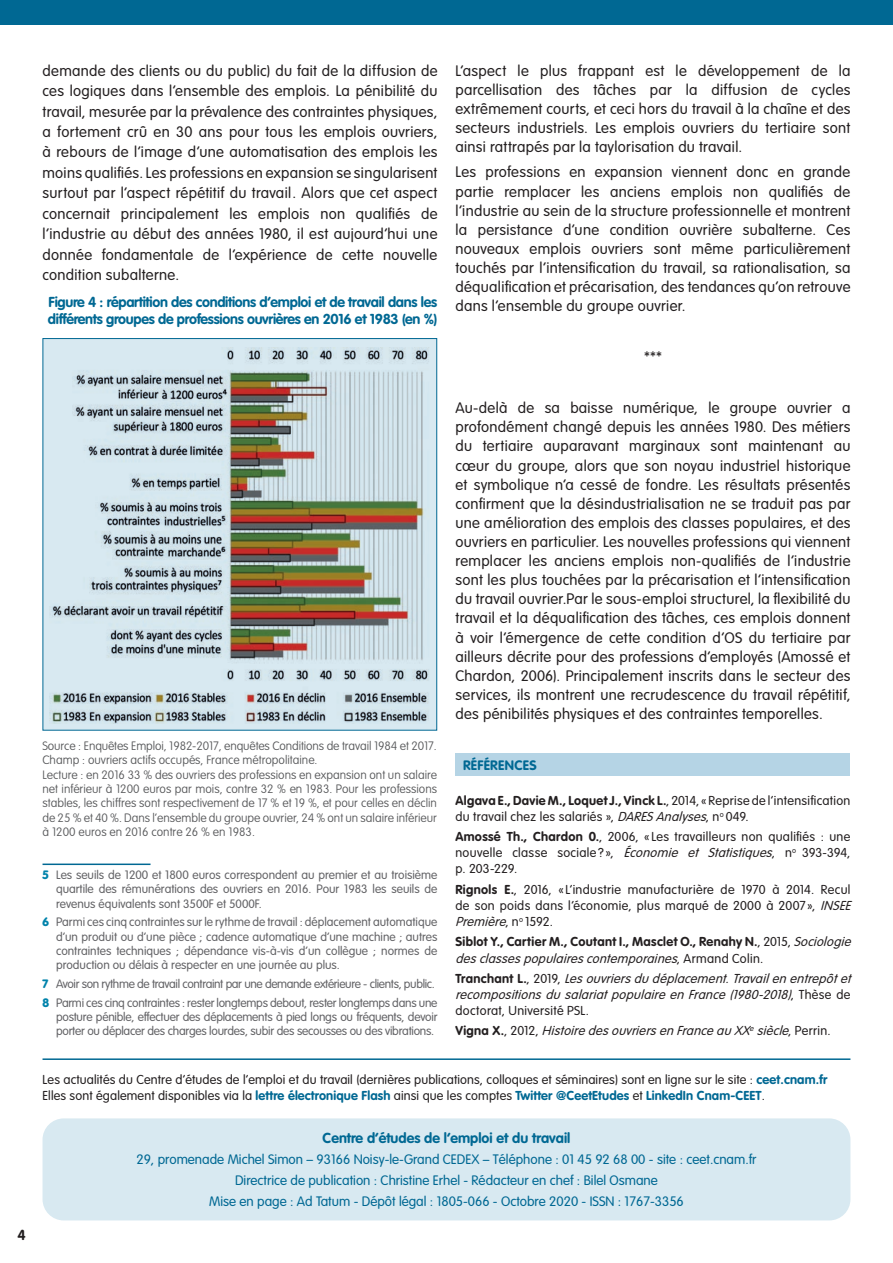
<style>
.page{position:relative;width:893px;height:1263px;background:#fff}
.page>*{position:absolute;margin:0;border:0;box-sizing:border-box;transform-origin:0 0}
.t1{font:300 15px/19px "VAG Rounded";letter-spacing:.02em;color:#231f20;text-align:justify}
.t2{font:700 14.25px/17.1px "VAG Rounded";letter-spacing:-.02em;color:#006893}
.t3{font:700 14.25px "VAG Rounded";color:#006893}
.t4{font:700 14.25px "VAG Rounded";color:#231f20}
.t5{font:300 13.5px "VAG Rounded";color:#006893}
.t6{font:700 13.5px "VAG Rounded";letter-spacing:.025em;color:#006893}
.t7{font:300 12.75px/16px "VAG Rounded";letter-spacing:.01em;color:#231f20;text-align:justify}
.t8{font:italic 300 12.75px/16px "VAG Rounded";letter-spacing:.025em;color:#231f20;text-align:justify}
.t9{font:700 12.75px "VAG Rounded";letter-spacing:.01em;color:#006893}
.t10{font:700 12.75px/16px "VAG Rounded";letter-spacing:.025em;color:#231f20}
.Notes{font:300 12px/14.4px "VAG Rounded";letter-spacing:-.02em;color:#636366;text-align:justify}
.Note{font:100 12px/14.4px "VAG Rounded";color:#57585a;text-align:justify}
.s1{font-weight:900;color:#0183ab}
.s2{font-weight:700}
.s3{font-style:italic}
.s4{font-weight:300}
.s5{font-weight:300;font-style:italic}
.s6{font-weight:700;font-style:normal}
.s7{font-style:normal}
.s8{font-weight:700;color:#006893}
.s9{font-weight:300;color:#231f20}
</style>
<div class="page">
<hr style="left:43px;top:863px;width:108px;height:2px;background:#006893">
<div style="left:455px;top:754px;width:395px;height:22px;background:#b5d4e5"></div>
<div style="left:0;top:0;width:893px;height:24px;background:#006893"></div>
<div style="left:43px;top:1118px;width:807px;height:102px;background:#d8e9f1;border-radius:21px"></div>
<hr style="left:43px;top:1058px;width:807px;height:2px;background:#006893">
<div style="left:43px;top:339px;width:394px;height:391px;background:#d8e9f1"></div>
<img style="left:49px;top:347px;width:380px;height:377px">
<div style="left:43px;top:338px;width:394px;height:392px;border:1px solid #006893"></div>
<p class="t1" style="left:43px;top:60px;width:396px;line-height:20.4px">demande des clients ou du public) du fait de la diffusion de ces logiques dans l’ensemble des emplois. La pénibilité du travail, mesurée par la prévalence des contraintes physiques, a fortement crû en 30 ans pour tous les emplois ouvriers, à rebours de l’image d’une automatisation des emplois les moins qualifiés. Les professions en expansion se singularisent surtout par l’aspect répétitif du travail. Alors que cet aspect concernait principalement les emplois non qualifiés de l’industrie au début des années 1980, il est aujourd’hui une donnée fondamentale de l’expérience de cette nouvelle condition subalterne.</p>
<p class="t2" style="left:48px;top:293px;width:391px">Figure 4 : répartition des conditions d’emploi et de travail dans les différents groupes de professions ouvrières en 2016 et 1983 (en %)</p>
<p class="t1" style="left:455px;top:61px;width:396px">L’aspect le plus frappant est le développement de la parcellisation des tâches par la diffusion de cycles extrêmement courts, et ceci hors du travail à la chaîne et des secteurs industriels. Les emplois ouvriers du tertiaire sont ainsi rattrapés par la taylorisation du travail.</p>
<p class="t1" style="left:455px;top:163px;width:396px">Les professions en expansion viennent donc en grande partie remplacer les anciens emplois non qualifiés de l’industrie au sein de la structure professionnelle et montrent la persistance d’une condition ouvrière subalterne. Ces nouveaux emplois ouvriers sont même particulièrement touchés par l’intensification du travail, sa rationalisation, sa déqualification et précarisation, des tendances qu’on retrouve dans l’ensemble du groupe ouvrier.</p>
<p class="t1" style="left:644px;top:347px;width:19px">***</p>
<p class="t4" style="left:17px;top:1227px;width:10px">4</p>
<p class="Note" style="left:43px;top:738px;width:396px">Source : Enquêtes Emploi, 1982-2017, enquêtes Conditions de travail 1984 et 2017.</p>
<p class="Note" style="left:43px;top:753px;width:276px">Champ : ouvriers actifs occupés, France métropolitaine.</p>
<p class="Note" style="left:43px;top:767px;width:396px">Lecture : en 2016 33 % des ouvriers des professions en expansion ont un salaire net inférieur à 1200 euros par mois, contre 32 % en 1983. Pour les professions stables, les chiffres sont respectivement de 17 % et 19 %, et pour celles en déclin de 25 % et 40 %. Dans l’ensemble du groupe ouvrier, 24 % ont un salaire inférieur à 1200 euros en 2016 contre 26 % en 1983.</p>
<p class="Notes" style="left:56px;top:867px;width:383px;text-indent:-14px"><span class="s1">5</span> Les seuils de 1200 et 1800 euros correspondent au premier et au troisième quartile des rémunérations des ouvriers en 2016. Pour 1983 les seuils de revenus équivalents sont 3500F et 5000F.</p>
<p class="Notes" style="left:56px;top:915px;width:383px;text-indent:-14px"><span class="s1">6</span> Parmi ces cinq contraintes sur le rythme de travail : déplacement automatique d’un produit ou d’une pièce ; cadence automatique d’une machine ; autres contraintes techniques ; dépendance vis-à-vis d’un collègue ; normes de production ou délais à respecter en une journée au plus.</p>
<p class="Notes" style="left:43px;top:976px;width:394px"><span class="s1">7</span> Avoir son rythme de travail contraint par une demande extérieure - clients, public.</p>
<p class="Notes" style="left:56px;top:995px;width:383px;text-indent:-14px"><span class="s1">8</span> Parmi ces cinq contraintes : rester longtemps debout, rester longtemps dans une posture pénible, effectuer des déplacements à pied longs ou fréquents, devoir porter ou déplacer des charges lourdes, subir des secousses ou des vibrations.</p>
<p class="t1" style="left:455px;top:398px;width:396px">Au-delà de sa baisse numérique, le groupe ouvrier a profondément changé depuis les années 1980. Des métiers du tertiaire auparavant marginaux sont maintenant au cœur du groupe, alors que son noyau industriel historique et symbolique n’a cessé de fondre. Les résultats présentés confirment que la désindustrialisation ne se traduit pas par une amélioration des emplois des classes populaires, et des ouvriers en particulier. Les nouvelles professions qui viennent remplacer les anciens emplois non-qualifiés de l’industrie sont les plus touchées par la précarisation et l’intensification du travail ouvrier.Par le sous-emploi structurel, la flexibilité du travail et la déqualification des tâches, ces emplois donnent à voir l’émergence de cette condition d’OS du tertiaire par ailleurs décrite pour des professions d’employés (Amossé et Chardon, 2006). Principalement inscrits dans le secteur des services, ils montrent une recrudescence du travail répétitif, des pénibilités physiques et des contraintes temporelles.</p>
<p class="t6" style="left:463px;top:757px;width:75px">RÉFÉRENCES</p>
<p class="t7" style="left:455px;top:792px;width:396px"><span class="s2">Algava E., Davie M., Loquet J., Vinck L.</span>, 2014, « Reprise de l’intensification du travail chez les salariés », <span class="s3">DARES Analyses</span>, n<sup>o</sup> 049.</p>
<p class="t7" style="left:455px;top:829px;width:396px"><span class="s2">Amossé Th., Chardon 0.</span>, 2006, « Les travailleurs non qualifiés : une nouvelle classe sociale ? », <span class="s3">Économie et Statistiques</span>, n<sup>o</sup> 393-394, p. 203-229.</p>
<p class="t7" style="left:455px;top:881px;width:396px"><span class="s2">Rignols E.</span>, 2016, « L’industrie manufacturière de 1970 à 2014. Recul de son poids dans l’économie, plus marqué de 2000 à 2007 », <span class="s3">INSEE Première</span>, n<sup>o</sup> 1592.</p>
<p class="t10" style="left:455px;top:934px;width:396px">Siblot Y., Cartier M., Coutant I., Masclet O., Renahy N.<span class="s4">, 2015,</span> <span class="s5">Sociologie des classes populaires contemporaines</span><span class="s4">, Armand Colin.</span></p>
<p class="t8" style="left:455px;top:970px;width:396px"><span class="s6">Tranchant L.</span><span class="s7">, 2019,</span> Les ouvriers du déplacement. Travail en entrepôt et recompositions du salariat populaire en France (1980-2018)<span class="s7">, Thèse de doctorat, Université PSL.</span></p>
<p class="t8" style="left:455px;top:1023px;width:377px"><span class="s6">Vigna X.</span><span class="s7">, 2012,</span> Histoire des ouvriers en France au XX<sup>e</sup> siècle<span class="s7">, Perrin.</span></p>
<p class="t7" style="left:43px;top:1072px;width:786px">Les actualités du Centre d’études de l’emploi et du travail (dernières publications, colloques et séminaires) sont en ligne sur le site : <span class="s8">ceet.cnam.fr</span></p>
<p class="t9" style="left:43px;top:1087px;width:724px"><span class="s9">Elles sont également disponibles via la</span> lettre électronique Flash <span class="s9">ainsi que les comptes</span> Twitter @CeetEtudes <span class="s9">et</span> LinkedIn Cnam-CEET<span class="s9">.</span></p>
<p class="t3" style="left:323px;top:1130px;width:249px">Centre d’études de l’emploi et du travail</p>
<p class="t5" style="left:136px;top:1152px;width:622px">29, promenade Michel Simon – 93166 Noisy-le-Grand CEDEX – Téléphone : 01 45 92 68 00 - site : ceet.cnam.fr</p>
<p class="t5" style="left:235px;top:1173px;width:424px">Directrice de publication : Christine Erhel - Rédacteur en chef : Bilel Osmane</p>
<p class="t5" style="left:209px;top:1194px;width:476px">Mise en page : Ad Tatum - Dépôt légal : 1805-066 - Octobre 2020 - ISSN : 1767-3356</p>
</div>
